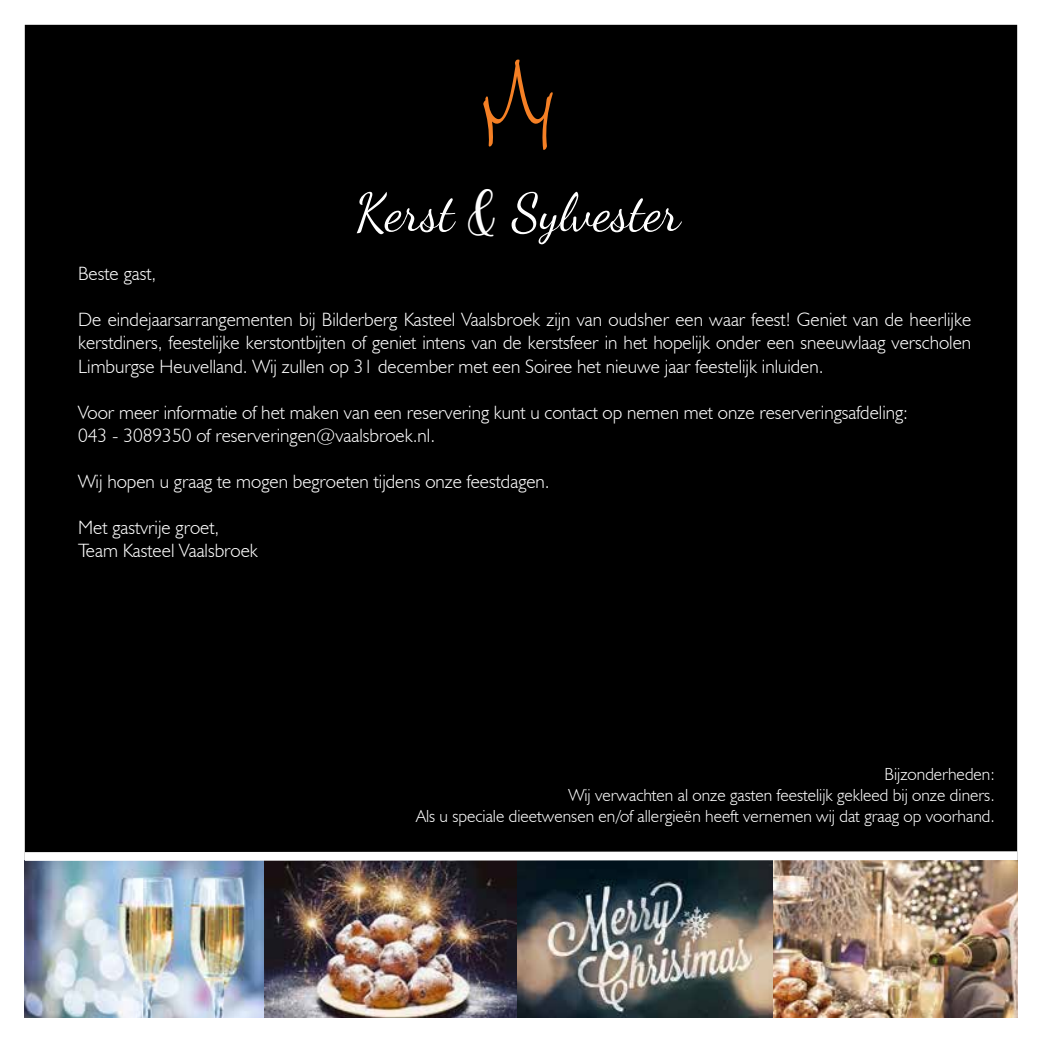
<style>
.page{position:relative;width:1042px;height:1042px;background:#fff}
.page>*{position:absolute;margin:0;border:0;box-sizing:border-box;transform-origin:0 0}
.t1{font:52.5px "Dancing Script";color:#fff}
.t2{font:300 19.25px/23.1px "Humanist 521 BT";color:#fff}
.t3{font:300 17.5px/21px "Humanist 521 BT";color:#fff;text-align:right}
.s1{font-family:"Declara";font-size:42px}
</style>
<div class="page">
<div style="left:26px;top:26px;width:990px;height:990px;background:#000"></div>
<img style="left:25px;top:865px;width:992px;height:152px">
<svg style="left:483px;top:60px;width:70px;height:90px"></svg>
<svg style="left:24px;top:847px;width:994px;height:18px"></svg>
<h1 class="t1" style="left:355px;top:181px;width:327px">Kerst <span class="s1">&amp;</span> Sylvester</h1>
<p class="t2" style="left:78px;top:262px;width:80px">Beste gast,</p>
<p class="t2" style="left:78px;top:308px;width:894px;text-align:justify">De eindejaarsarrangementen bij Bilderberg Kasteel Vaalsbroek zijn van oudsher een waar feest! Geniet van de heerlijke kerstdiners, feestelijke kerstontbijten of geniet intens van de kerstsfeer in het hopelijk onder een sneeuwlaag verscholen Limburgse Heuvelland. Wij zullen op 31 december met een Soiree het nieuwe jaar feestelijk inluiden.</p>
<p class="t2" style="left:78px;top:400px;width:831px">Voor meer informatie of het maken van een reservering kunt u contact op nemen met onze reserveringsafdeling:<br>043 - 3089350 of reserveringen@vaalsbroek.nl.</p>
<p class="t2" style="left:78px;top:469px;width:473px">Wij hopen u graag te mogen begroeten tijdens onze feestdagen.</p>
<p class="t2" style="left:78px;top:516px;width:181px">Met gastvrije groet,<br>Team Kasteel Vaalsbroek</p>
<p class="t3" style="left:416px;top:763px;width:580px">Bijzonderheden:<br>Wij verwachten al onze gasten feestelijk gekleed bij onze diners.<br>Als u speciale dieetwensen en/of allergieën heeft vernemen wij dat graag op voorhand.</p>
</div>
